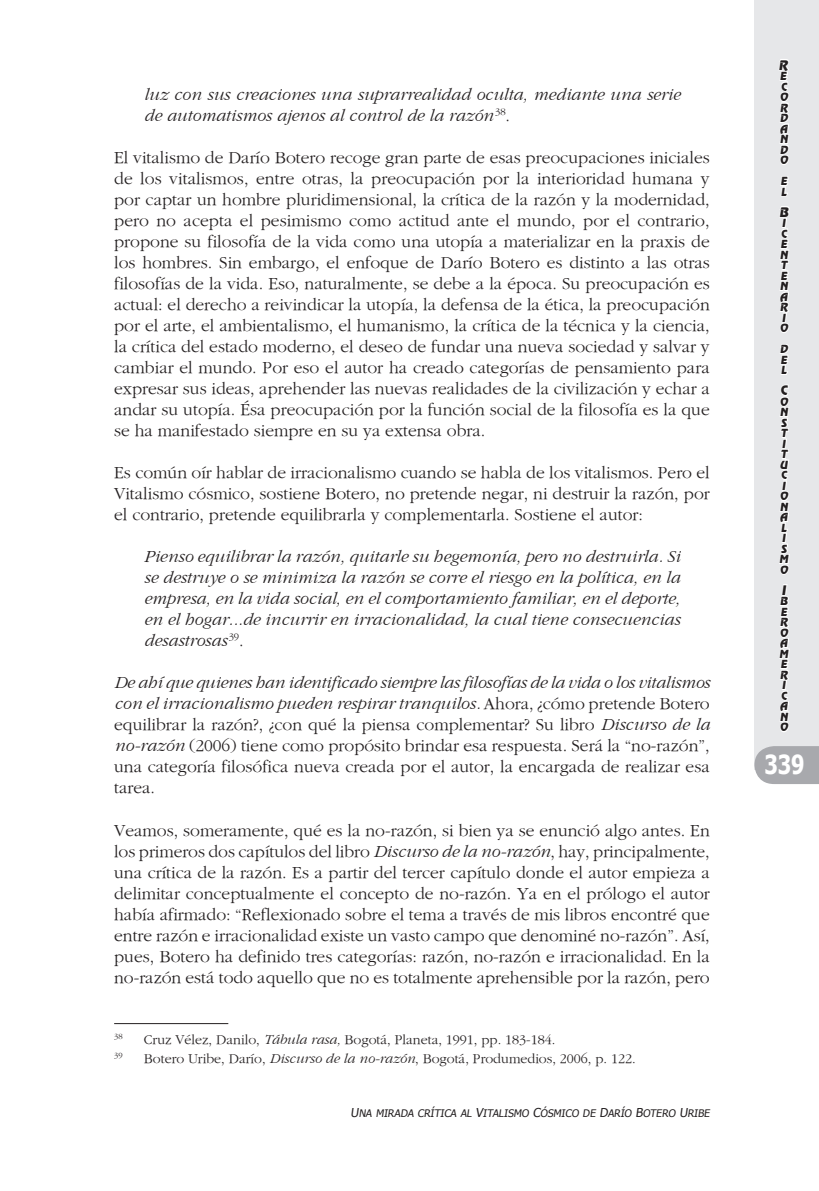
<style>
.page{position:relative;width:819px;height:1191px;background:#fff}
.page>*{position:absolute;margin:0;border:0;box-sizing:border-box;transform-origin:0 0}
.t1{font:700 26.25px "Tahoma";color:#fff;scale:.8 1}
.t2{font:17.5px/21px "Gourmand";color:#231f20;text-align:justify}
.t3{font:italic 17.5px/21px "Gourmand";color:#231f20}
.t4{font:14px "Gourmand";color:#231f20}
.t5{font:13.12px "Revue BT Regular SC850";color:#231f20}
.t6{font:11.2px/10.5px "Revue BT Regular SC850";color:#231f20}
.t7{font:10.33px "Tahoma SC850";color:#231f20}
.t8{font:8.4px "Gourmand";color:#231f20}
.s1{font-style:normal}
.s2{font-style:italic}
.s3{font-size:12.25px}
</style>
<div class="page">
<div style="left:754px;top:0;width:65px;height:769px;background:#e6e7e9"></div>
<svg style="left:754px;top:746px;width:65px;height:38px;background:#adaeb1"></svg>
<svg style="left:779px;top:59px;width:10px;height:106px"></svg>
<svg style="left:780px;top:176px;width:9px;height:21px"></svg>
<svg style="left:779px;top:206px;width:11px;height:169px"></svg>
<svg style="left:779px;top:384px;width:11px;height:191px"></svg>
<svg style="left:779px;top:584px;width:11px;height:148px"></svg>
<hr style="left:114px;top:1023px;width:114px;height:1px;background:#231f20">
<p class="t3" style="left:144px;top:84px;width:537px">luz con sus creaciones una suprarrealidad oculta, mediante una serie de automatismos ajenos al control de la razón <sup>38</sup><span class="s1">.</span></p>
<p class="t2" style="left:114px;top:147px;width:597px">El vitalismo de Darío Botero recoge gran parte de esas preocupaciones iniciales de los vitalismos, entre otras, la preocupación por la interioridad humana y por captar un hombre pluridimensional, la crítica de la razón y la modernidad, pero no acepta el pesimismo como actitud ante el mundo, por el contrario, propone su filosofía de la vida como una utopía a materializar en la praxis de los hombres. Sin embargo, el enfoque de Darío Botero es distinto a las otras filosofías de la vida. Eso, naturalmente, se debe a la época. Su preocupación es actual: el derecho a reivindicar la utopía, la defensa de la ética, la preocupación por el arte, el ambientalismo, el humanismo, la crítica de la técnica y la ciencia, la crítica del estado moderno, el deseo de fundar una nueva sociedad y salvar y cambiar el mundo. Por eso el autor ha creado categorías de pensamiento para expresar sus ideas, aprehender las nuevas realidades de la civilización y echar a andar su utopía. Ésa preocupación por la función social de la filosofía es la que se ha manifestado siempre en su ya extensa obra.</p>
<p class="t2" style="left:114px;top:462px;width:597px">Es común oír hablar de irracionalismo cuando se habla de los vitalismos. Pero el Vitalismo cósmico, sostiene Botero, no pretende negar, ni destruir la razón, por el contrario, pretende equilibrarla y complementarla. Sostiene el autor:</p>
<p class="t3" style="left:144px;top:546px;width:537px;text-align:justify">Pienso equilibrar la razón, quitarle su hegemonía, pero no destruirla. Si se destruye o se minimiza la razón se corre el riesgo en la política, en la empresa, en la vida social, en el comportamiento familiar, en el deporte, en el hogar...de incurrir en irracionalidad, la cual tiene consecuencias desastrosas <sup>39</sup><span class="s1">.</span></p>
<p class="t2" style="left:114px;top:672px;width:597px"><span class="s2">De ahí que quienes han identificado siempre las filosofías de la vida o los vitalismos con el irracionalismo pueden respirar tranquilos.</span> Ahora, ¿cómo pretende Botero equilibrar la razón?, ¿con qué la piensa complementar? Su libro <span class="s2">Discurso de la no-razón</span> (2006) tiene como propósito brindar esa respuesta. Será la “no-razón”, una categoría filosófica nueva creada por el autor, la encargada de realizar esa tarea.</p>
<p class="t2" style="left:114px;top:819px;width:597px">Veamos, someramente, qué es la no-razón, si bien ya se enunció algo antes. En los primeros dos capítulos del libro <span class="s2">Discurso de la no-razón</span>, hay, principalmente, una crítica de la razón. Es a partir del tercer capítulo donde el autor empieza a delimitar conceptualmente el concepto de no-razón. Ya en el prólogo el autor había afirmado: “Reflexionado sobre el tema a través de mis libros encontré que entre razón e irracionalidad existe un vasto campo que denominé no-razón”. Así, pues, Botero ha definido tres categorías: razón, no-razón e irracionalidad. En la no-razón está todo aquello que no es totalmente aprehensible por la razón, pero</p>
<p class="t8" style="left:114px;top:1031px;width:10px">38</p>
<p class="t4" style="left:144px;top:1032px;width:413px">Cruz Vélez, Danilo, <span class="s2">Tábula rasa,</span> Bogotá, Planeta, 1991, pp. 183-184.</p>
<p class="t8" style="left:114px;top:1051px;width:10px">39</p>
<p class="t4" style="left:144px;top:1051px;width:493px">Botero Uribe, Darío, <span class="s2">Discurso de la no-razón</span>, Bogotá, Produmedios, 2006, p. 122.</p>
<p class="t7" style="left:350px;top:1105px;width:362px"><span class="s3">U</span> NA MI RADA CRÍTICA AL <span class="s3">V</span>ITALISM O <span class="s3">C</span>ÓSMICO DE <span class="s3">D</span>ARÍO <span class="s3">B</span>OTERO <span class="s3">U</span> RIBE</p>
<p class="t5" style="left:778px;top:57px;width:11px">R</p>
<p class="t6" style="left:779px;top:71px;width:12px">E<br>C<br>O<br>R<br>D<br>A<br>N<br>D<br>O</p>
<p class="t6" style="left:780px;top:176px;width:10px">E<br>L</p>
<p class="t5" style="left:779px;top:204px;width:13px">B</p>
<p class="t6" style="left:779px;top:218px;width:12px">I<br>C<br>E<br>N<br>T<br>E<br>N<br>A<br>R<br>I<br>O</p>
<p class="t6" style="left:779px;top:344px;width:11px;text-align:justify">D E L</p>
<p class="t5" style="left:780px;top:382px;width:9px">C</p>
<p class="t6" style="left:779px;top:396px;width:13px">O<br>N<br>S<br>T<br>I<br>T<br>U<br>C<br>I<br>O<br>N<br>A<br>L<br>I<br>S<br>M<br>O</p>
<p class="t5" style="left:781px;top:582px;width:6px">I</p>
<p class="t6" style="left:779px;top:596px;width:13px">B<br>E<br>R<br>O<br>A<br>M<br>E<br>R<br>I<br>C<br>A<br>N<br>O</p>
<h1 class="t1" style="left:764px;top:746px;width:52px">339</h1>
</div>
